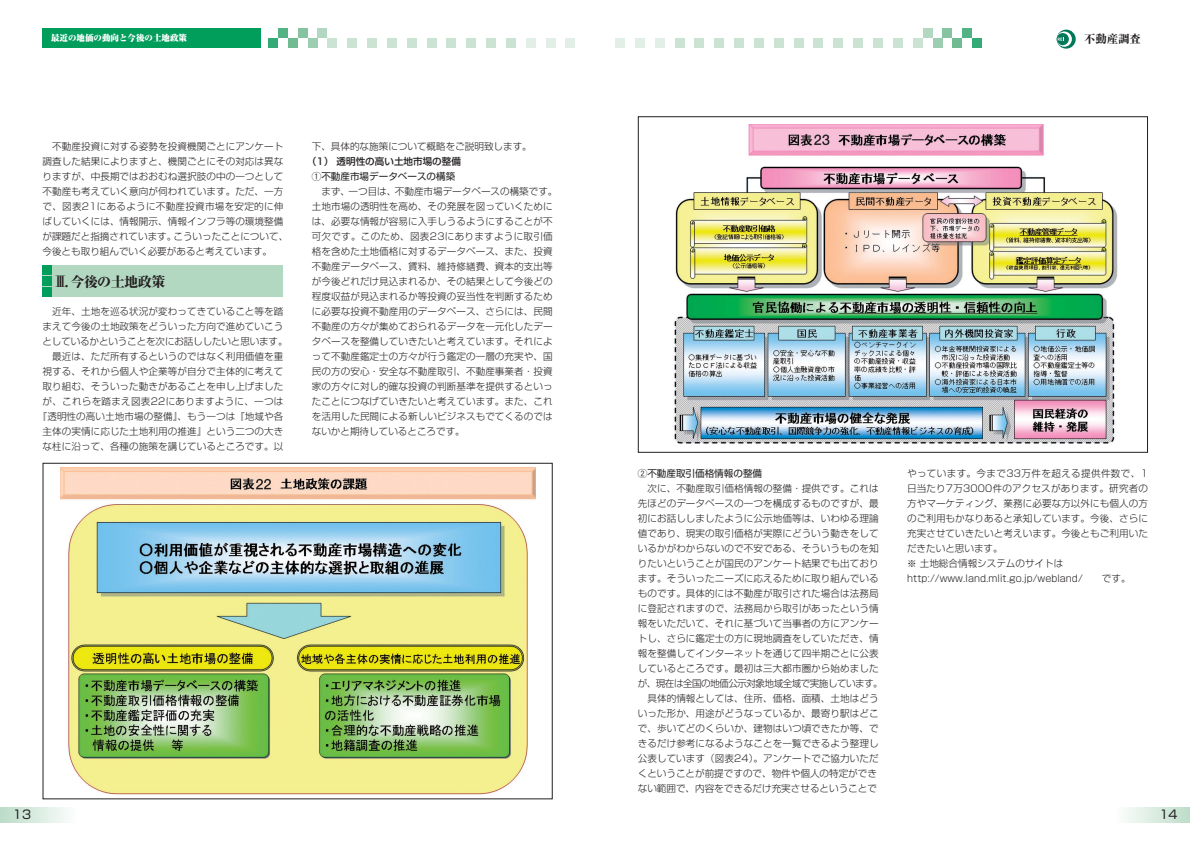
<style>
.page{position:relative;width:1190px;height:841px;background:#fff}
.page>*{position:absolute;margin:0;border:0;box-sizing:border-box;transform-origin:0 0}
.t1{font:800 14.2px "Ryumin";letter-spacing:-.05em;color:#231f20}
.t2{font:12px "Shin Go";color:#231f20}
.t3{font:800 11.3px "Ryumin";color:#231f20}
.t4{font:300 9.6px/15px "Shin Go";letter-spacing:.005em;color:#231f20}
.t5{font:9.6px "Shin Go";color:#231f20}
.t6{font:300 9.6px "Shin Go";letter-spacing:-.055em;color:#231f20}
.t7{font:300 9.6px "Shin Go";letter-spacing:-.015em;color:#231f20}
.t8{font:300 9.6px "Shin Go";letter-spacing:.025em;color:#231f20}
.t9{font:300 9.6px "Shin Go";letter-spacing:.03em;color:#231f20}
.t10{font:500 9.6px "Shin Go";color:#231f20}
.t11{font:900 8.5px "Ryumin";color:#fff}
.s1{font-family:"Gth Hround"}
</style>
<div class="page">
<svg style="left:0;top:808px;width:66px;height:14px"></svg>
<svg style="left:1126px;top:808px;width:64px;height:14px"></svg>
<img style="left:674px;top:124px;width:444px;height:320px">
<div style="left:43px;top:28px;width:218px;height:20px;background:#009d5b"></div>
<div style="left:347px;top:38px;width:10px;height:10px;background:#cbe3d3"></div>
<svg style="left:1057px;top:30px;width:19px;height:19px"></svg>
<svg style="left:1057px;top:32px;width:15px;height:15px"></svg>
<svg style="left:1057px;top:33px;width:12px;height:12px"></svg>
<svg style="left:1058px;top:38px;width:6px;height:3px"></svg>
<div style="left:268px;top:38px;width:10px;height:10px;background:#34ab77"></div>
<div style="left:278px;top:28px;width:10px;height:10px;background:#54b384"></div>
<div style="left:288px;top:38px;width:10px;height:10px;background:#70bb92"></div>
<div style="left:298px;top:28px;width:10px;height:10px;background:#86c4a1"></div>
<div style="left:308px;top:38px;width:9px;height:10px;background:#9dceb1"></div>
<div style="left:317px;top:28px;width:10px;height:10px;background:#b3d8c2"></div>
<div style="left:327px;top:38px;width:10px;height:10px;background:#cbe3d3"></div>
<div style="left:893px;top:38px;width:10px;height:10px;background:#cbe3d3"></div>
<div style="left:913px;top:38px;width:10px;height:10px;background:#cbe3d3"></div>
<div style="left:923px;top:28px;width:10px;height:10px;background:#b3d8c2"></div>
<div style="left:933px;top:38px;width:10px;height:10px;background:#9dceb1"></div>
<div style="left:943px;top:28px;width:9px;height:10px;background:#86c4a1"></div>
<div style="left:952px;top:38px;width:10px;height:10px;background:#70bb92"></div>
<div style="left:962px;top:28px;width:10px;height:10px;background:#54b384"></div>
<div style="left:972px;top:38px;width:10px;height:10px;background:#34ab77"></div>
<div style="left:367px;top:38px;width:10px;height:10px;background:#cbe3d3"></div>
<div style="left:387px;top:38px;width:10px;height:10px;background:#cbe3d3"></div>
<div style="left:407px;top:38px;width:10px;height:10px;background:#cbe3d3"></div>
<div style="left:427px;top:38px;width:10px;height:10px;background:#cbe3d3"></div>
<div style="left:446px;top:38px;width:10px;height:10px;background:#cbe3d3"></div>
<div style="left:466px;top:38px;width:10px;height:10px;background:#cbe3d3"></div>
<div style="left:486px;top:38px;width:10px;height:10px;background:#cbe3d3"></div>
<div style="left:506px;top:38px;width:10px;height:10px;background:#cbe3d3"></div>
<div style="left:526px;top:38px;width:10px;height:10px;background:#e2efe7"></div>
<div style="left:546px;top:38px;width:10px;height:10px;background:#e2efe7"></div>
<div style="left:566px;top:38px;width:9px;height:10px;background:#e2efe7"></div>
<div style="left:873px;top:38px;width:10px;height:10px;background:#cbe3d3"></div>
<div style="left:853px;top:38px;width:10px;height:10px;background:#cbe3d3"></div>
<div style="left:833px;top:38px;width:10px;height:10px;background:#cbe3d3"></div>
<div style="left:814px;top:38px;width:9px;height:10px;background:#cbe3d3"></div>
<div style="left:794px;top:38px;width:10px;height:10px;background:#cbe3d3"></div>
<div style="left:774px;top:38px;width:10px;height:10px;background:#cbe3d3"></div>
<div style="left:754px;top:38px;width:10px;height:10px;background:#cbe3d3"></div>
<div style="left:734px;top:38px;width:10px;height:10px;background:#cbe3d3"></div>
<div style="left:714px;top:38px;width:10px;height:10px;background:#cbe3d3"></div>
<div style="left:694px;top:38px;width:10px;height:10px;background:#cbe3d3"></div>
<div style="left:675px;top:38px;width:10px;height:10px;background:#cbe3d3"></div>
<div style="left:655px;top:38px;width:10px;height:10px;background:#e2efe7"></div>
<div style="left:635px;top:38px;width:10px;height:10px;background:#e2efe7"></div>
<div style="left:615px;top:38px;width:10px;height:10px;background:#e2efe7"></div>
<div style="left:43px;top:266px;width:240px;height:31px;background:#b3d8c2"></div>
<div style="left:43px;top:266px;width:9px;height:9px;background:#009d5b"></div>
<div style="left:43px;top:277px;width:9px;height:9px;background:#009d5b"></div>
<div style="left:43px;top:288px;width:9px;height:9px;background:#009d5b"></div>
<img style="left:61px;top:468px;width:474px;height:327px">
<p class="t11" style="left:51px;top:35px;width:138px">最近の地価の動向と今後の土地政策</p>
<p class="t3" style="left:1084px;top:35px;width:58px">不動産調査</p>
<p class="t4" style="left:43px;top:140px;width:247px;text-indent:10px">不動産投資に対する姿勢を投資機関ごとにアンケート調査した結果によりますと、機関ごとにその対応は異なりますが、中長期ではおおむね選択肢の中の一つとして不動産も考えていく意向が伺われています。ただ、一方で、図表21にあるように不動産投資市場を安定的に伸ばしていくには、情報開示、情報インフラ等の環境整備が課題だと指摘されています。こういったことについて、今後とも取り組んでいく必要があると考えています。</p>
<h1 class="t1" style="left:53px;top:277px;width:113px">✓. 今後の土地政策</h1>
<p class="t4" style="left:52px;top:305px;width:233px">近年、土地を巡る状況が変わってきていること等を踏</p>
<p class="t4" style="left:43px;top:320px;width:242px">まえて今後の土地政策をどういった方向で進めていこう</p>
<p class="t7" style="left:43px;top:338px;width:247px">としているかということを次にお話ししたいと思います。</p>
<p class="t4" style="left:52px;top:351px;width:233px">最近は、ただ所有するというのではなく利用価値を重</p>
<p class="t4" style="left:43px;top:366px;width:242px">視する、それから個人や企業等が自分で主体的に考えて</p>
<p class="t4" style="left:43px;top:381px;width:242px">取り組む、そういった動きがあることを申し上げました</p>
<p class="t8" style="left:43px;top:398px;width:242px">が、これらを踏まえ図表22にありますように、一つは</p>
<p class="t4" style="left:38px;top:411px;width:247px">『透明性の高い土地市場の整備』、もう一つは『地域や各</p>
<p class="t4" style="left:43px;top:426px;width:242px">主体の実情に応じた土地利用の推進』という二つの大き</p>
<p class="t4" style="left:43px;top:441px;width:242px">な柱に沿って、各種の施策を講じているところです。以</p>
<p class="t4" style="left:312px;top:140px;width:222px">下、具体的な施策について概略をご説明致します。</p>
<p class="t10" style="left:307px;top:158px;width:155px">（1）透明性の高い土地市場の整備</p>
<p class="t5" style="left:312px;top:173px;width:145px"><span class="s1">q</span>不動産市場データベースの構築</p>
<p class="t4" style="left:321px;top:185px;width:238px">まず、一つ目は、不動産市場データベースの構築です。</p>
<p class="t4" style="left:312px;top:200px;width:242px">土地市場の透明性を高め、その発展を図っていくために</p>
<p class="t4" style="left:312px;top:215px;width:242px">は、必要な情報が容易に入手しうるようにすることが不</p>
<p class="t9" style="left:312px;top:233px;width:242px">可欠です。このため、図表23にありますように取引価</p>
<p class="t4" style="left:312px;top:245px;width:242px">格を含めた土地価格に対するデータベース、また、投資</p>
<p class="t4" style="left:312px;top:260px;width:242px">不動産データベース、賃料、維持修繕費、資本的支出等</p>
<p class="t4" style="left:312px;top:275px;width:242px">が今後どれだけ見込まれるか、その結果として今後どの</p>
<p class="t4" style="left:312px;top:290px;width:242px">程度収益が見込まれるか等投資の妥当性を判断するため</p>
<p class="t4" style="left:312px;top:305px;width:242px">に必要な投資不動産用のデータベース、さらには、民間</p>
<p class="t4" style="left:312px;top:320px;width:242px">不動産の方々が集めておられるデータを一元化したデー</p>
<p class="t4" style="left:312px;top:336px;width:242px">タベースを整備していきたいと考えています。それによ</p>
<p class="t4" style="left:312px;top:351px;width:242px">って不動産鑑定士の方々が行う鑑定の一層の充実や、国</p>
<p class="t4" style="left:312px;top:366px;width:242px">民の方の安心・安全な不動産取引、不動産事業者・投資</p>
<p class="t4" style="left:312px;top:381px;width:242px">家の方々に対し的確な投資の判断基準を提供するといっ</p>
<p class="t4" style="left:312px;top:396px;width:242px">たことにつなげていきたいと考えています。また、これ</p>
<p class="t4" style="left:312px;top:411px;width:242px">を活用した民間による新しいビジネスもでてくるのでは</p>
<p class="t4" style="left:312px;top:426px;width:155px">ないかと期待しているところです。</p>
<p class="t5" style="left:638px;top:470px;width:126px"><span class="s1">w</span>不動産取引価格情報の整備</p>
<p class="t4" style="left:647px;top:482px;width:233px">次に、不動産取引価格情報の整備・提供です。これは</p>
<p class="t4" style="left:638px;top:497px;width:242px">先ほどのデータベースの一つを構成するものですが、最</p>
<p class="t4" style="left:638px;top:512px;width:242px">初にお話ししましたように公示地価等は、いわゆる理論</p>
<p class="t4" style="left:638px;top:527px;width:242px">値であり、現実の取引価格が実際にどういう動きをして</p>
<p class="t4" style="left:638px;top:542px;width:242px">いるかがわからないので不安である、そういうものを知</p>
<p class="t4" style="left:638px;top:557px;width:242px">りたいということが国民のアンケート結果でも出ており</p>
<p class="t4" style="left:638px;top:572px;width:242px">ます。そういったニーズに応えるために取り組んでいる</p>
<p class="t4" style="left:638px;top:587px;width:242px">ものです。具体的には不動産が取引された場合は法務局</p>
<p class="t4" style="left:638px;top:602px;width:242px">に登記されますので、法務局から取引があったという情</p>
<p class="t4" style="left:638px;top:617px;width:242px">報をいただいて、それに基づいて当事者の方にアンケー</p>
<p class="t4" style="left:638px;top:632px;width:242px">トし、さらに鑑定士の方に現地調査をしていただき、情</p>
<p class="t4" style="left:638px;top:647px;width:242px">報を整備してインターネットを通じて四半期ごとに公表</p>
<p class="t4" style="left:638px;top:662px;width:242px">しているところです。最初は三大都市圏から始めました</p>
<p class="t6" style="left:638px;top:680px;width:247px">が、現在は全国の地価公示対象地域全域で実施しています。</p>
<p class="t4" style="left:647px;top:692px;width:233px">具体的情報としては、住所、価格、面積、土地はどう</p>
<p class="t4" style="left:638px;top:707px;width:242px">いった形か、用途がどうなっているか、最寄り駅はどこ</p>
<p class="t4" style="left:638px;top:722px;width:242px">で、歩いてどのくらいか、建物はいつ頃できたか等、で</p>
<p class="t4" style="left:638px;top:737px;width:242px">きるだけ参考になるようなことを一覧できるよう整理し</p>
<p class="t4" style="left:638px;top:752px;width:242px">公表しています（図表24）。アンケートでご協力いただ</p>
<p class="t4" style="left:638px;top:768px;width:241px">くということが前提ですので、物件や個人の特定ができ</p>
<p class="t4" style="left:638px;top:783px;width:241px">ない範囲で、内容をできるだけ充実させるということで</p>
<p class="t4" style="left:907px;top:467px;width:242px">やっています。今まで33万件を超える提供件数で、1日当たり7万3000件のアクセスがあります。研究者の方やマーケティング、業務に必要な方以外にも個人の方のご利用もかなりあると承知しています。今後、さらに充実させていきたいと考えいます。今後ともご利用いただきたいと思います。<br>※ 土地総合情報システムのサイトはhttp://www.land.mlit.go.jp/webland/</p>
<p class="t4" style="left:1102px;top:572px;width:30px">です。</p>
<p class="t2" style="left:13px;top:810px;width:20px">13</p>
<p class="t2" style="left:1159px;top:810px;width:20px">14</p>
</div>
